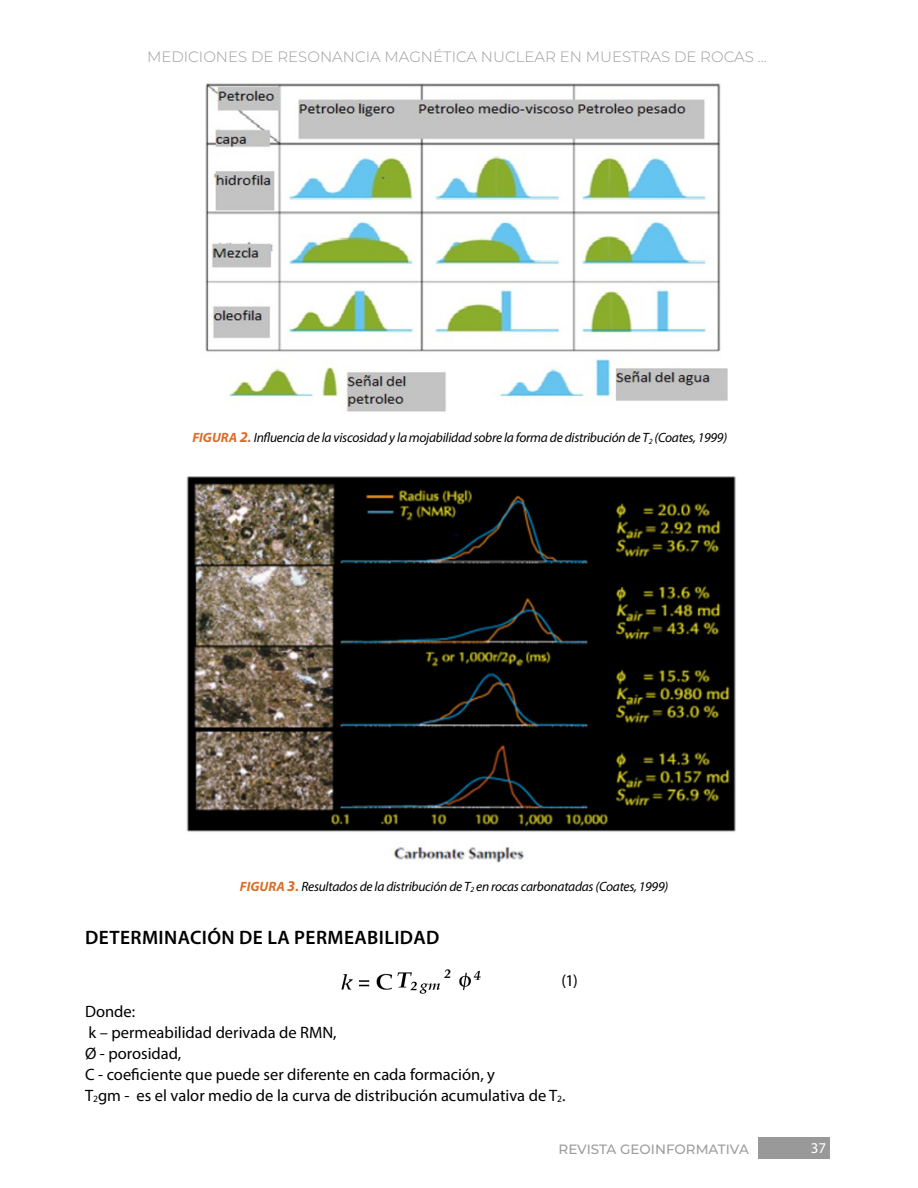
<style>
.page{position:relative;width:918px;height:1188px;background:#fff}
.page>*{position:absolute;margin:0;border:0;box-sizing:border-box;transform-origin:0 0}
.t1{font:600 19.5px "Myriad Pro";letter-spacing:.02em;color:#000}
.t2{font:16.5px/20.9px "Myriad Pro";color:#000}
.t3{font:300 15px "Montserrat";color:#9d9d9d}
.t4{font:15px "Myriad Pro";color:#fff}
.t5{font:italic 13.5px "Myriad Pro";letter-spacing:-.02em;color:#000}
.t6{font:500 13.5px "Montserrat";color:#9d9d9d}
.s1{font-weight:700;color:#dd6c27}
.s2{font-weight:700;font-size:15px;color:#dd6c27}
.s3{font-size:9.6px}
</style>
<div class="page">
<div style="left:758px;top:1137px;width:72px;height:21px;background:#999"></div>
<img style="left:205px;top:83px;width:523px;height:329px">
<img style="left:186px;top:476px;width:550px;height:387px">
<img style="left:341px;top:969px;width:140px;height:25px">
<p class="t3" style="left:147px;top:47px;width:621px">MEDICIONES DE RESONANCIA MAGNÉTICA NUCLEAR EN MUESTRAS DE ROCAS ...</p>
<p class="t5" style="left:192px;top:429px;width:536px"><span class="s1">FIGURA</span> <span class="s2">2</span><span class="s1">.</span> Influencia de la viscosidad y la mojabilidad sobre la forma de distribución de T<sub>2</sub> (Coates, 1999)</p>
<p class="t5" style="left:240px;top:878px;width:430px"><span class="s1">FIGURA</span> <span class="s2">3</span><span class="s1">.</span> Resultados de la distribución de T<sub>2</sub> en rocas carbonatadas (Coates, 1999)</p>
<h1 class="t1" style="left:85px;top:925px;width:356px">DETERMINACIÓN DE LA PERMEABILIDAD</h1>
<p class="t2" style="left:561px;top:970px;width:18px">(1)</p>
<p class="t2" style="left:85px;top:1001px;width:482px">Donde:<br>k – permeabilidad derivada de RMN,<br>Ø - porosidad,<br>C - coeficiente que puede ser diferente en cada formación, y<br>T<span class="s3">2</span>gm - es el valor medio de la curva de distribución acumulativa de T<span class="s3">2</span>.</p>
<p class="t6" style="left:559px;top:1139px;width:192px">REVISTA GEOINFORMATIVA</p>
<p class="t4" style="left:811px;top:1139px;width:17px">37</p>
</div>
